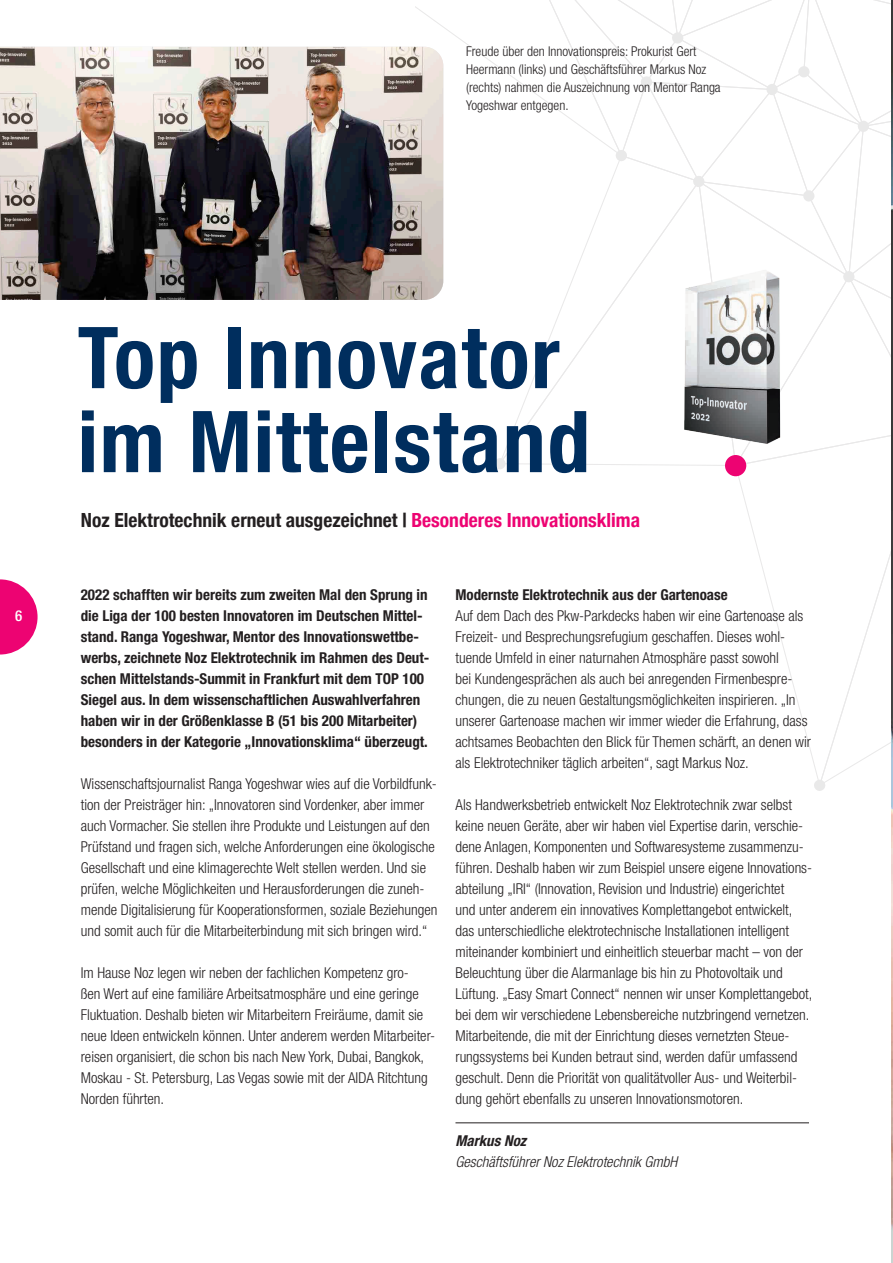
<style>
.page{position:relative;width:893px;height:1263px;background:#fff}
.page>*{position:absolute;margin:0;border:0;box-sizing:border-box;transform-origin:0 0}
.Headline{font:700 condensed 85.5px "Helvetica Neue";letter-spacing:.02em;color:#002e5e}
.Noz_Einleitung{font:700 condensed 19.5px "Helvetica Neue";color:#231f20}
.Noz_Fließtext{font:300 condensed 15px/21px "Helvetica Neue LT Std";color:#231f20}
.Noz_Fließtex_Bold{font:700 condensed 15px/21px "Helvetica Neue LT Std";color:#231f20}
.Noz_Fließtext-2{font:italic 300 condensed 15px "Helvetica Neue LT Std";color:#231f20}
.Noz_Fließtext-3{font:italic 700 condensed 15px "Helvetica Neue LT Std";color:#231f20}
.t1{font:500 condensed 15px "Helvetica Neue LT Std";color:#fff}
.Noz_Fließtext-4{font:300 condensed 13.5px/18px "Helvetica Neue LT Std";color:#231f20}
.s1{color:#ed0372}
</style>
<div class="page">
<svg style="left:415px;top:0;width:477px;height:795px"></svg>
<img style="left:0;top:47px;width:443px;height:253px">
<div style="left:725px;top:455px;width:21px;height:21px;background:#ed0372;border-radius:50%"></div>
<img style="left:892px;top:0;width:1px;height:1263px">
<img style="left:634px;top:262px;width:201px;height:210px">
<hr style="left:455px;top:1122px;width:354px;height:1px;background:#231f20">
<svg style="left:0;top:579px;width:38px;height:75px"></svg>
<p class="Noz_Fließtext-4" style="left:466px;top:43px;width:256px">Freude über den Innovationspreis: Prokurist Gert Heermann (links) und Geschäftsführer Markus Noz (rechts) nahmen die Auszeichnung von Mentor Ranga Yogeshwar entgegen.</p>
<p class="t1" style="left:15px;top:607px;width:9px">6</p>
<p class="Headline" style="left:78px;top:287px;width:484px">Top Innovator</p>
<p class="Headline" style="left:78px;top:371px;width:514px">im Mittelstand</p>
<p class="Noz_Einleitung" style="left:81px;top:503px;width:561px">Noz Elektrotechnik erneut ausgezeichnet | <span class="s1">Besonderes Innovationsklima</span></p>
<p class="Noz_Fließtex_Bold" style="left:81px;top:584px;width:350px">2022 schafften wir bereits zum zweiten Mal den Sprung in die Liga der 100 besten Innovatoren im Deutschen Mittel&shy;stand. Ranga Yogeshwar, Mentor des Innovationswettbe&shy;werbs, zeichnete Noz Elektrotechnik im Rahmen des Deut&shy;schen Mittelstands-Summit in Frankfurt mit dem TOP 100<br>Siegel aus. In dem wissenschaftlichen Auswahlverfahren haben wir in der Größenklasse B (51 bis 200 Mitarbeiter) besonders in der Kategorie „Innovationsklima“ überzeugt.</p>
<p class="Noz_Fließtext" style="left:81px;top:773px;width:358px">Wissenschaftsjournalist Ranga Yogeshwar wies auf die Vorbildfunk&shy;tion der Preisträger hin: „Innovatoren sind Vordenker, aber immer auch Vormacher. Sie stellen ihre Produkte und Leistungen auf den Prüfstand und fragen sich, welche Anforderungen eine ökologische Gesellschaft und eine klimagerechte Welt stellen werden. Und sie prüfen, welche Möglichkeiten und Herausforderungen die zuneh&shy;mende Digitalisierung für Kooperationsformen, soziale Beziehungen und somit auch für die Mitarbeiterbindung mit sich bringen wird.“</p>
<p class="Noz_Fließtext" style="left:81px;top:962px;width:356px">Im Hause Noz legen wir neben der fachlichen Kompetenz gro-<br>ßen Wert auf eine familiäre Arbeitsatmosphäre und eine geringe Fluktuation. Deshalb bieten wir Mitarbeitern Freiräume, damit sie neue Ideen entwickeln können. Unter anderem werden Mitarbeiter&shy;reisen organisiert, die schon bis nach New York, Dubai, Bangkok, Moskau - St. Petersburg, Las Vegas sowie mit der AIDA Ritchtung Norden führten.</p>
<p class="Noz_Fließtex_Bold" style="left:455px;top:584px;width:274px">Modernste Elektrotechnik aus der Gartenoase</p>
<p class="Noz_Fließtext" style="left:455px;top:605px;width:357px">Auf dem Dach des Pkw-Parkdecks haben wir eine Gartenoase als Freizeit- und Besprechungsrefugium geschaffen. Dieses wohl&shy;tuende Umfeld in einer naturnahen Atmosphäre passt sowohl<br>bei Kundengesprächen als auch bei anregenden Firmenbespre&shy;chungen, die zu neuen Gestaltungsmöglichkeiten inspirieren. „In unserer Gartenoase machen wir immer wieder die Erfahrung, dass achtsames Beobachten den Blick für Themen schärft, an denen wir als Elektrotechniker täglich arbeiten“, sagt Markus Noz.</p>
<p class="Noz_Fließtext" style="left:455px;top:794px;width:358px">Als Handwerksbetrieb entwickelt Noz Elektrotechnik zwar selbst keine neuen Geräte, aber wir haben viel Expertise darin, verschie&shy;dene Anlagen, Komponenten und Softwaresysteme zusammenzu&shy;führen. Deshalb haben wir zum Beispiel unsere eigene Innovations&shy;abteilung „IRI“ (Innovation, Revision und Industrie) eingerichtet<br>und unter anderem ein innovatives Komplettangebot entwickelt, das unterschiedliche elektrotechnische Installationen intelligent miteinander kombiniert und einheitlich steuerbar macht – von der Beleuchtung über die Alarmanlage bis hin zu Photovoltaik und Lüftung. „Easy Smart Connect“ nennen wir unser Komplettangebot, bei dem wir verschiedene Lebensbereiche nutzbringend vernetzen.<br>Mitarbeitende, die mit der Einrichtung dieses vernetzten Steue&shy;rungssystems bei Kunden betraut sind, werden dafür umfassend geschult. Denn die Priorität von qualitätvoller Aus- und Weiterbil&shy;dung gehört ebenfalls zu unseren Innovationsmotoren.</p>
<p class="Noz_Fließtext-3" style="left:455px;top:1132px;width:76px">MarkusNoz</p>
<p class="Noz_Fließtext-2" style="left:455px;top:1153px;width:227px">GeschäftsführerNozElektrotechnikGmbH</p>
</div>
